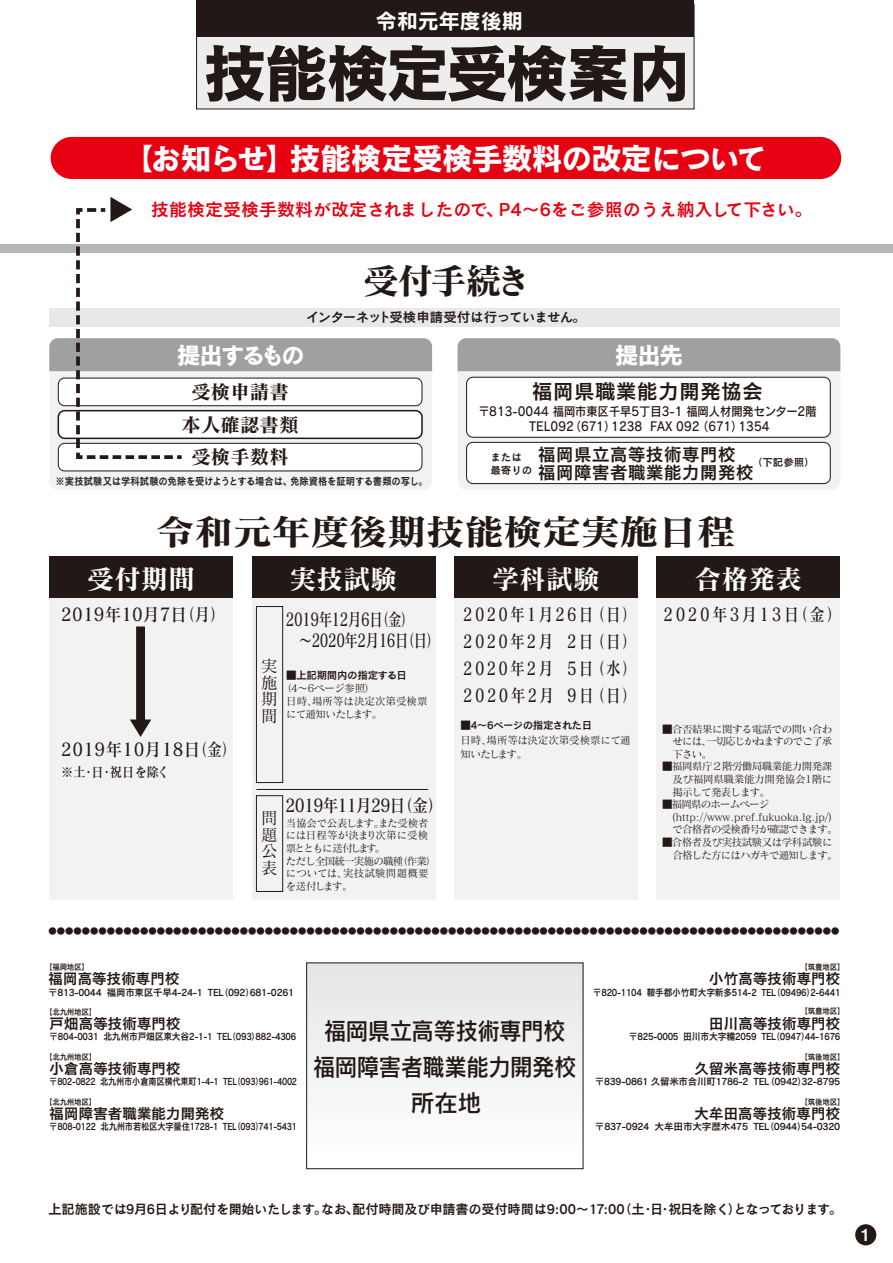
<style>
.page{position:relative;width:893px;height:1263px;background:#fff}
.page>*{position:absolute;margin:0;border:0;box-sizing:border-box;transform-origin:0 0}
.t1{font:64.5px "Cezanne CID B";letter-spacing:-.05em;color:#221815}
.t2{font:36px "Matisse CID B";letter-spacing:-.025em;color:#221815;scale:1.1 1}
.t3{font:36px "Matisse CID B";letter-spacing:-.025em;color:#221815}
.t4{font:31.5px "Cezanne CID B";letter-spacing:-.05em;color:#fff}
.t5{font:27px "Matisse CID B";color:#fff}
.t6{font:24px/36px "Rodin CID DB";letter-spacing:-.025em;color:#221815;text-align:center;scale:.94 1}
.t7{font:24px "Cezanne CID B";letter-spacing:-.1em;color:#fff}
.t8{font:24px "Rodin CID DB";letter-spacing:-.025em;color:#221815}
.t9{font:21px "Cezanne CID DB";color:#221815}
.t10{font:21px "Rodin CID B";color:#fff}
.t11{font:19.5px/32.5px "Matisse CID B";color:#221815;text-align:center}
.t12{font:18px/27px "Matisse CID DB";letter-spacing:.025em;color:#221815;text-align:justify;scale:.81 1}
.t13{font:18px "Cezanne CID DB";color:#e60012}
.t14{font:18px "Matisse CID DB";letter-spacing:.025em;color:#221815;scale:.92 1}
.t15{font:18px/20.2px "Matisse CID DB";letter-spacing:-.035em;color:#221815;scale:.75 1}
.t16{font:18px/18px "Cezanne CID DB";color:#221815}
.t17{font:18px "Matisse CID DB";letter-spacing:-.045em;color:#221815;scale:.86 1}
.t18{font:18px "Matisse CID DB";letter-spacing:.17em;color:#221815;scale:.83 1}
.t19{font:500 17.25px "Helvetica Neue";color:#fff}
.t20{font:16.5px/16.5px "Matisse CID M";color:#221815;text-align:justify}
.t21{font:15px "Cezanne CID DB";letter-spacing:-.03em;color:#221815}
.t22{font:13.5px "Cezanne CID DB";letter-spacing:-.035em;color:#221815}
.t23{font:13.5px "Cezanne CID DB";letter-spacing:-.06em;color:#221815}
.t24{font:13.5px "Matisse CID DB";letter-spacing:-.01em;color:#221815;scale:.9 1}
.t25{font:12.3px/15.8px "Rodin CID DB";color:#221815;text-align:center;scale:.91 1}
.t26{font:10.5px/12.6px "Matisse CID M";letter-spacing:-.05em;color:#221815}
.t27{font:10.5px/12.6px "Matisse CID M";letter-spacing:-.08em;color:#221815}
.t28{font:10.5px "Cezanne CID DB";letter-spacing:-.025em;color:#221815;scale:.89 1}
.t29{font:10.5px/12.8px "Matisse CID M";letter-spacing:-.03em;color:#221815}
.t30{font:10.5px "Cezanne CID DB";letter-spacing:-.025em;color:#221815}
.t31{font:10.5px/14.2px "Matisse CID M";letter-spacing:-.005em;color:#221815}
.t32{font:10.5px "Cezanne CID DB";letter-spacing:-.045em;color:#221815}
.t33{font:9.75px "Cezanne CID DB";letter-spacing:-.03em;color:#221815}
.t34{font:9.75px "Cezanne CID DB";letter-spacing:-.03em;color:#221815;scale:.91 1}
.t35{font:9.75px "Cezanne CID DB";letter-spacing:-.03em;color:#221815;scale:.85 1}
.t36{font:9.75px "Cezanne CID DB";letter-spacing:-.03em;color:#221815;scale:.86 1}
.t37{font:9.75px "Cezanne CID DB";letter-spacing:-.03em;color:#221815;scale:.9 1}
.t38{font:8.4px "Cezanne CID DB";color:#221815}
.t39{font:8.25px "Cezanne CID DB";letter-spacing:-.03em;color:#221815;scale:.91 1}
.s1{font-family:"Cezanne CID DB"}
.s2{font-family:"Cezanne CID B"}
</style>
<div class="page">
<div style="left:0;top:244px;width:893px;height:8px;background:#b5b6b6"></div>
<div style="left:197px;top:4px;width:497px;height:105px;background:#ededed"></div>
<div style="left:197px;top:0;width:497px;height:37px;background:#221815"></div>
<div style="left:855px;top:1224px;width:21px;height:21px;background:#221815;border-radius:50%"></div>
<div style="left:306px;top:963px;width:277px;height:206px;border:1px solid #221815"></div>
<div style="left:49px;top:338px;width:383px;height:152px;background:#f2f2f2;border-radius:9px"></div>
<div style="left:58px;top:443px;width:364px;height:28px;background:#fff;border-radius:6px"></div>
<div style="left:58px;top:443px;width:364px;height:28px;border:1px solid #221815;border-radius:6px"></div>
<svg style="left:458px;top:338px;width:382px;height:152px;fill:#f2f2f2"></svg>
<div style="left:458px;top:338px;width:382px;height:33px;background:#9fa0a0"></div>
<div style="left:467px;top:377px;width:363px;height:60px;background:#fff;border-radius:6px"></div>
<div style="left:466px;top:377px;width:364px;height:60px;border:1px solid #221815;border-radius:6px"></div>
<div style="left:467px;top:442px;width:363px;height:42px;background:#fff;border-radius:6px"></div>
<div style="left:466px;top:442px;width:364px;height:42px;border:1px solid #221815;border-radius:6px"></div>
<div style="left:49px;top:557px;width:184px;height:343px;background:#f2f2f2"></div>
<div style="left:49px;top:557px;width:184px;height:41px;background:#221815"></div>
<div style="left:49px;top:308px;width:791px;height:18px;background:#e8e8e8"></div>
<svg style="left:130px;top:626px;width:21px;height:111px"></svg>
<div style="left:252px;top:557px;width:184px;height:343px;background:#f2f2f2"></div>
<div style="left:252px;top:557px;width:184px;height:41px;background:#221815"></div>
<div style="left:256px;top:606px;width:27px;height:177px;border:1px solid #221815"></div>
<svg style="left:256px;top:789px;width:173px;height:103px"></svg>
<div style="left:454px;top:557px;width:184px;height:343px;background:#f2f2f2"></div>
<div style="left:454px;top:557px;width:184px;height:41px;background:#221815"></div>
<div style="left:656px;top:557px;width:184px;height:343px;background:#f2f2f2"></div>
<div style="left:656px;top:557px;width:184px;height:41px;background:#221815"></div>
<div style="left:51px;top:137px;width:790px;height:42px;background:#e60012;border-radius:21px"></div>
<svg style="left:49px;top:197px;width:383px;height:264px"></svg>
<h3 class="t10" style="left:376px;top:7px;width:148px">令和元年度後期</h3>
<h1 class="t1" style="left:203px;top:33px;width:490px">技能検定受検案内</h1>
<h3 class="t4" style="left:122px;top:138px;width:646px">【お知らせ】技能検定受検手数料の改定について</h3>
<h3 class="t13" style="left:151px;top:198px;width:663px">技能検定受検手数料が改定されましたので、P4～6をご参照のうえ納入して下さい。</h3>
<h2 class="t3" style="left:363px;top:259px;width:170px">受付手続き</h2>
<p class="t23" style="left:306px;top:309px;width:282px">インターネット受検申請受付は行っていません。</p>
<h3 class="t7" style="left:177px;top:340px;width:129px">提出するもの</h3>
<h3 class="t11" style="left:182px;top:376px;width:118px">受検申請書本人確認書類受検手数料</h3>
<p class="t28" style="left:56px;top:475px;width:420px">※実技試験又は学科試験の免除を受けようとする場合は、免除資格を証明する書類の写し。</p>
<h3 class="t7" style="left:615px;top:340px;width:70px">提出先</h3>
<h3 class="t9" style="left:532px;top:378px;width:232px">福岡県職業能力開発協会</h3>
<p class="t25" style="left:478px;top:403px;width:373px">〒813-0044 福岡市東区千早5丁目3-1 福岡人材開発センター2階<br>TEL092（671）1238 FAX 092（671）1354</p>
<p class="t30" style="left:490px;top:451px;width:33px">または</p>
<h3 class="t16" style="left:538px;top:445px;width:217px">福岡県立高等技術専門校福岡障害者職業能力開発校</h3>
<p class="t30" style="left:752px;top:456px;width:64px">（下記参照）</p>
<p class="t30" style="left:490px;top:464px;width:43px">最寄りの</p>
<h2 class="t2" style="left:155px;top:510px;width:529px">令和元年度後期技能検定実施日程</h2>
<h3 class="t5" style="left:87px;top:563px;width:109px">受付期間</h3>
<h3 class="t14" style="left:61px;top:603px;width:180px">2019年10月7日（月）</h3>
<h3 class="t14" style="left:61px;top:738px;width:192px">2019年10月18日（金）</h3>
<p class="t24" style="left:61px;top:763px;width:122px">※土・日･祝日を除く</p>
<h3 class="t20" style="left:261px;top:658px;width:18px">実施期間</h3>
<h3 class="t5" style="left:290px;top:563px;width:109px">実技試験</h3>
<h3 class="t15" style="left:299px;top:609px;width:190px;text-indent:-13px">2019年12月6日（金）～2020年2月16日（日）</h3>
<p class="t30" style="left:286px;top:669px;width:122px">■上記期間内の指定する日</p>
<p class="t29" style="left:286px;top:682px;width:143px;text-indent:-5px">（4～6ページ参照）<br>日時、場所等は決定次第受検票にて通知いたします。</p>
<h3 class="t20" style="left:261px;top:810px;width:18px">問題公表</h3>
<h3 class="t17" style="left:285px;top:794px;width:185px">2019年11月29日（金）</h3>
<p class="t26" style="left:286px;top:816px;width:152px">当協会で公表します。また受検者には日程等が決まり次第に受検票とともに送付します。<br>ただし全国統一実施の職種（作業）については、実技試験問題概要を送付します。</p>
<h3 class="t5" style="left:492px;top:563px;width:109px">学科試験</h3>
<h3 class="t5" style="left:694px;top:563px;width:109px">合格発表</h3>
<h3 class="t18" style="left:663px;top:603px;width:217px">2020年3月13日（金）</h3>
<h3 class="t12" style="left:463px;top:600px;width:216px">2020年1月26日（日）2020年2月 2日（日）2020年2月 5日（水）2020年2月 9日（日）</h3>
<p class="t32" style="left:460px;top:719px;width:133px">■4～6ページの指定された日</p>
<p class="t31" style="left:460px;top:732px;width:172px">日時、場所等は決定次第受検票にて通知いたします。</p>
<p class="t26" style="left:673px;top:722px;width:161px;text-align:justify;text-indent:-11px"><span class="s1">■</span>合否結果に関する電話での問い合わせには、一切応じかねますのでご了承下さい。</p>
<p class="t26" style="left:673px;top:760px;width:161px;text-align:justify;text-indent:-11px"><span class="s2">■</span>福岡県庁２階労働局職業能力開発課及び福岡県職業能力開発協会1階に掲示して発表します。</p>
<p class="t27" style="left:672px;top:798px;width:167px;text-indent:-10px"><span class="s1">■</span>福岡県のホームページ(http://www.pref.fukuoka.lg.jp/)で合格者の受検番号が確認できます。</p>
<p class="t26" style="left:673px;top:836px;width:167px;text-indent:-11px"><span class="s1">■</span>合格者及び実技試験又は学科試験に合格した方にはハガキで通知します。</p>
<p class="t38" style="left:48px;top:926px;width:792px">●●●●●●●●●●●●●●●●●●●●●●●●●●●●●●●●●●●●●●●●●●●●●●●●●●●●●●●●●●●●●●●●●●●●●●●●●●●●●●●●●●●●●●●●●●●●●●●</p>
<p class="t39" style="left:45px;top:962px;width:50px">【福岡地区】</p>
<h3 class="t21" style="left:48px;top:970px;width:133px">福岡高等技術専門校</h3>
<p class="t33" style="left:48px;top:986px;width:248px">〒813-0044 福岡市東区千早4-24-1 TEL（092）681-0261</p>
<p class="t39" style="left:801px;top:961px;width:50px">【筑豊地区】</p>
<h3 class="t21" style="left:709px;top:969px;width:133px">小竹高等技術専門校</h3>
<p class="t37" style="left:593px;top:986px;width:277px">〒820-1104 鞍手郡小竹町大字新多514-2 TEL（09496）2-6441</p>
<p class="t39" style="left:45px;top:1006px;width:58px">【北九州地区】</p>
<h3 class="t21" style="left:49px;top:1014px;width:133px">戸畑高等技術専門校</h3>
<p class="t34" style="left:49px;top:1031px;width:273px">〒804-0031 北九州市戸畑区東大谷2-1-1 TEL（093）882-4306</p>
<p class="t39" style="left:45px;top:1051px;width:58px">【北九州地区】</p>
<h3 class="t21" style="left:49px;top:1060px;width:133px">小倉高等技術専門校</h3>
<p class="t35" style="left:49px;top:1076px;width:293px">〒802-0822 北九州市小倉南区横代東町1-4-1 TEL（093）961-4002</p>
<h3 class="t6" style="left:313px;top:1012px;width:282px">福岡県立高等技術専門校福岡障害者職業能力開発校</h3>
<p class="t39" style="left:801px;top:1006px;width:50px">【筑豊地区】</p>
<h3 class="t21" style="left:709px;top:1014px;width:133px">田川高等技術専門校</h3>
<p class="t34" style="left:629px;top:1031px;width:234px">〒825-0005 田川市大字糒2059 TEL（0947）44-1676</p>
<p class="t39" style="left:801px;top:1051px;width:50px">【筑後地区】</p>
<h3 class="t21" style="left:694px;top:1059px;width:148px">久留米高等技術専門校</h3>
<p class="t33" style="left:595px;top:1075px;width:247px">〒839-0861 久留米市合川町1786-2 TEL（0942）32-8795</p>
<p class="t39" style="left:45px;top:1096px;width:58px">【北九州地区】</p>
<h3 class="t21" style="left:49px;top:1105px;width:177px">福岡障害者職業能力開発校</h3>
<p class="t36" style="left:49px;top:1121px;width:290px">〒808-0122 北九州市若松区大字蜑住1728-1 TEL（093）741-5431</p>
<h3 class="t8" style="left:411px;top:1087px;width:72px">所在地</h3>
<p class="t39" style="left:801px;top:1096px;width:50px">【筑後地区】</p>
<h3 class="t21" style="left:694px;top:1104px;width:148px">大牟田高等技術専門校</h3>
<p class="t33" style="left:595px;top:1121px;width:247px">〒837-0924 大牟田市大字歴木475 TEL（0944）54-0320</p>
<p class="t22" style="left:49px;top:1200px;width:795px">上記施設では9月6日より配付を開始いたします。なお、配付時間及び申請書の受付時間は9:00～17:00（土・日・祝日を除く）となっております。</p>
<h3 class="t19" style="left:861px;top:1221px;width:11px">1</h3>
</div>
